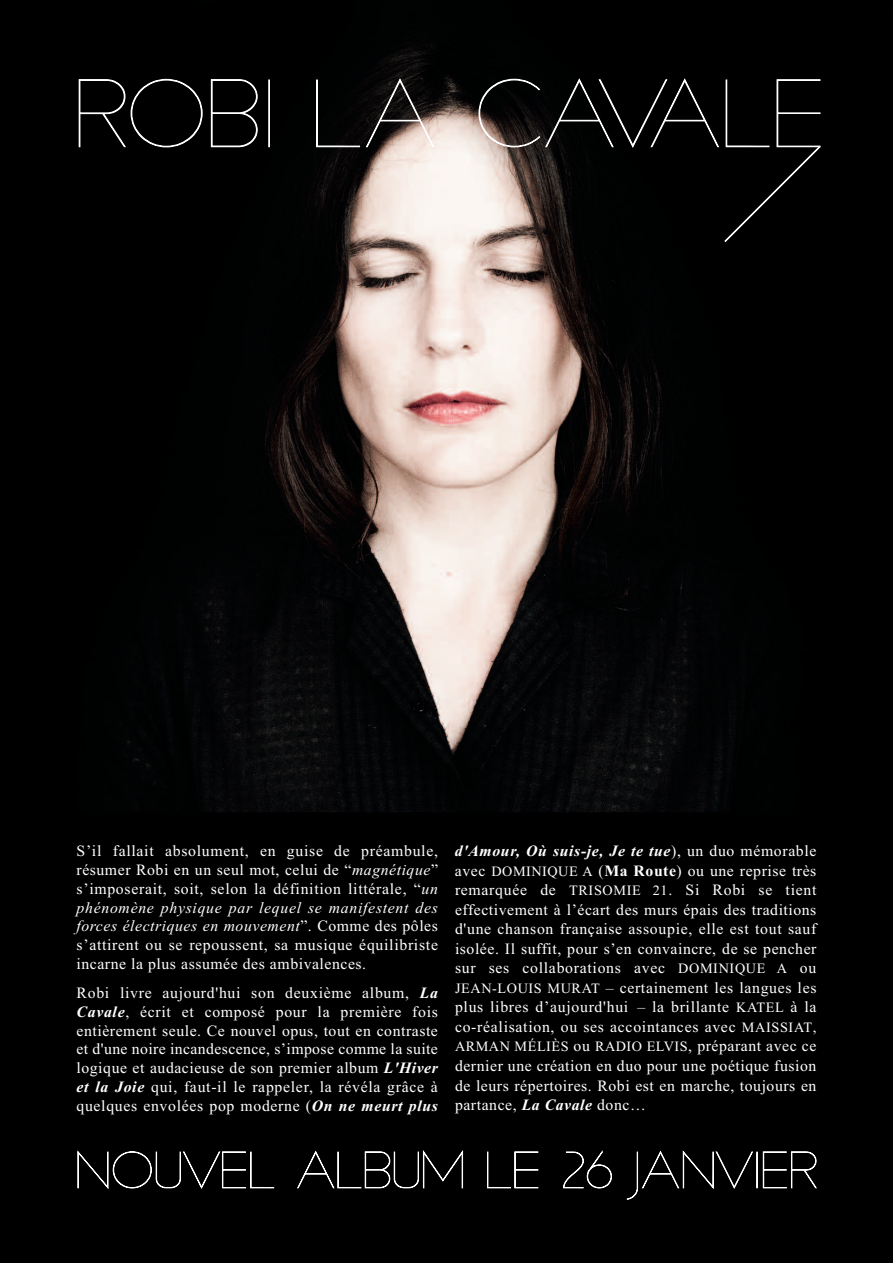
<style>
.page{position:relative;width:893px;height:1263px;background:#fff}
.page>*{position:absolute;margin:0;border:0;box-sizing:border-box;transform-origin:0 0}
.t1{font:103.2px "Slim Extreme";color:#fff;scale:1.05 1}
.t2{font:55.35px "Slim Extreme";letter-spacing:.01em;color:#fff;scale:1.05 1}
.t3{font:15.75px/18.8px "Times New Roman";letter-spacing:.045em;color:#fff;text-align:justify}
.t4{font:14.25px "Times New Roman";letter-spacing:.035em;color:#fff}
.s1{font-style:italic}
.s2{font-weight:700;font-style:italic}
.s3{font-size:14.25px}
.s4{font-weight:700}
.s5{font-size:15px}
.s6{font-size:15.75px}
</style>
<div class="page">
<img style="left:0;top:0;width:893px;height:1263px">
<div style="left:725px;top:147px;width:103px;height:102px;background:#000"></div>
<h1 class="t1" style="left:76px;top:69px;width:715px">ROBI LA CAVALE</h1>
<p class="t3" style="left:77px;top:842px;width:363px">S’il fallait absolument, en guise de préambule, résumer Robi en un seul mot, celui de “<span class="s1">magnétique</span>” s’imposerait, soit, selon la définition littérale, “<span class="s1">un phénomène physique par lequel se manifestent des forces électriques en mouvement</span>”. Comme des pôles s’attirent ou se repoussent, sa musique équilibriste incarne la plus assumée des ambivalences.</p>
<p class="t3" style="left:77px;top:983px;width:363px">Robi livre aujourd'hui son deuxième album, <span class="s2">La Cavale</span>, écrit et composé pour la première fois entièrement seule. Ce nouvel opus, tout en contraste et d'une noire incandescence, s’impose comme la suite logique et audacieuse de son premier album <span class="s2">L'Hiver et la Joie</span> qui, faut-il le rappeler, la révéla grâce à quelques envolées pop moderne (<span class="s2">On ne meurt plus</span></p>
<p class="t3" style="left:455px;top:841px;width:363px;line-height:19.5px"><span class="s2">d'Amour, Où suis-je, Je te tue</span>), un duo mémorable avec <span class="s3">DOMINIQUE A</span> (<span class="s4">Ma Route</span>) ou une reprise très remarquée de <span class="s3">TRISOMIE 21</span>. Si Robi se tient effectivement à l’écart des murs épais des traditions d'une chanson française assoupie, elle est tout sauf isolée. Il suffit, pour s’en convaincre, de se pencher sur ses collaborations avec <span class="s3">DOMINIQUE A</span> ou <span class="s3">JEAN-LOUIS MURAT</span> – certainement les langues les plus libres d’aujourd'hui – la brillante <span class="s3">KATEL</span> à la co-réalisation, ou ses accointances avec <span class="s3">MAISSIAT</span><span class="s5">,</span></p>
<p class="t4" style="left:455px;top:1038px;width:363px">ARMAN MÉLIÈS <span class="s6">ou</span> RADIO ELVIS<span class="s6">, préparant avec ce</span></p>
<p class="t3" style="left:455px;top:1056px;width:363px;line-height:19.5px">dernier une création en duo pour une poétique fusion de leurs répertoires. Robi est en marche, toujours en partance, <span class="s2">La Cavale</span> donc…</p>
<h2 class="t2" style="left:76px;top:1146px;width:708px">NOUVEL ALBUM LE 26 JANVIER</h2>
</div>
